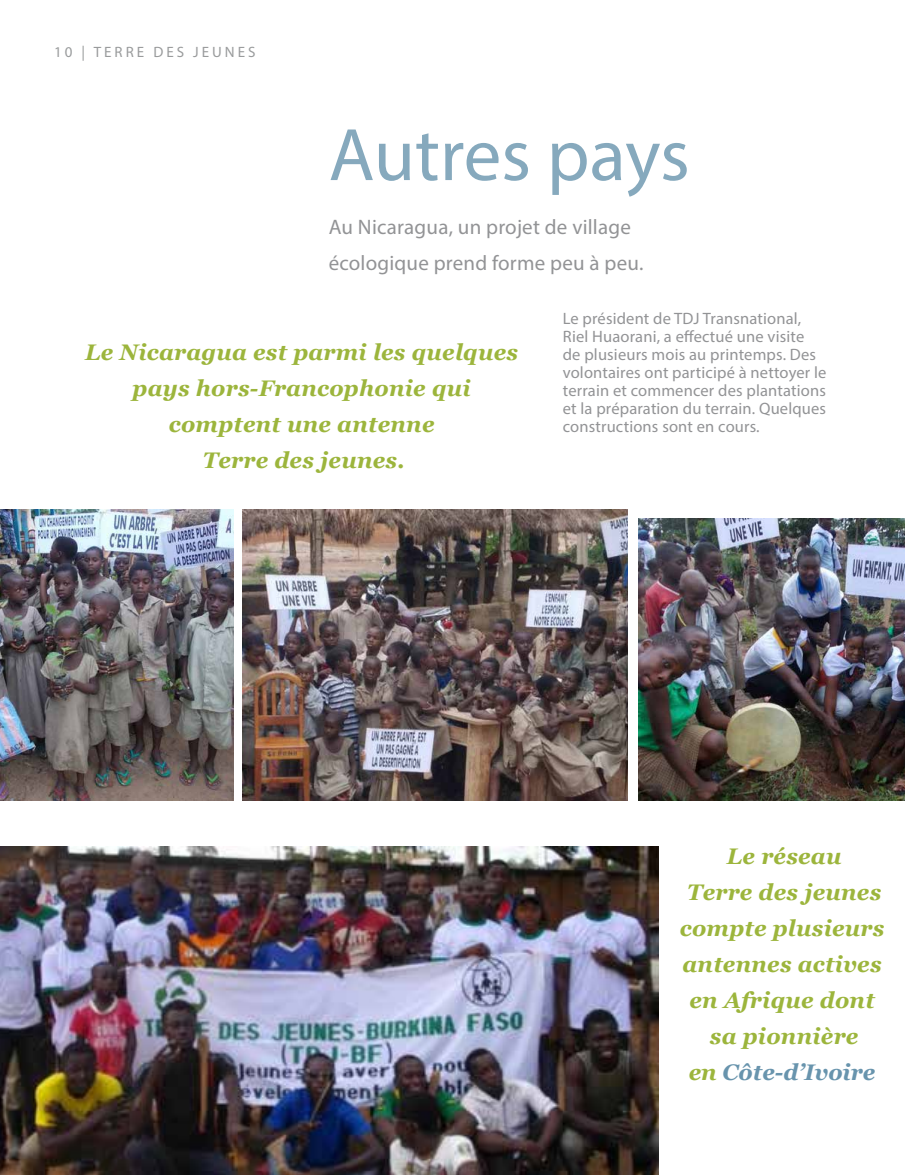
<style>
.page{position:relative;width:905px;height:1175px;background:#fff}
.page>*{position:absolute;margin:0;border:0;box-sizing:border-box;transform-origin:0 0}
.t1{font:75px "Myriad Pro";letter-spacing:-.005em;color:#6894ad}
.t2{font:italic 700 22.5px/36px "Georgia";letter-spacing:.01em;color:#9cb53c;text-align:center}
.t3{font:21px/36px "Myriad Pro";letter-spacing:.01em;color:#77787b}
.t4{font:16.5px/18px "Myriad Pro";letter-spacing:.01em;color:#77787b}
.t5{font:15px "Myriad Pro";letter-spacing:.2em;color:#999b9c}
.s1{color:#6894ad}
</style>
<div class="page">
<img style="left:0;top:846px;width:658px;height:328px">
<img style="left:638px;top:518px;width:266px;height:282px">
<img style="left:0;top:509px;width:233px;height:291px">
<img style="left:243px;top:509px;width:384px;height:291px">
<p class="t5" style="left:54px;top:43px;width:203px">10 | TERRE DES JEUNES</p>
<h1 class="t1" style="left:328px;top:109px;width:362px">Autres pays</h1>
<p class="t3" style="left:328px;top:209px;width:316px">Au Nicaragua, un projet de village écologique prend forme peu à peu.</p>
<p class="t4" style="left:563px;top:309px;width:265px">Le président de TDJ Transnational, Riel Huaorani, a effectué une visite<br>de plusieurs mois au printemps. Des volontaires ont participé à nettoyer le terrain et commencer des plantations et la préparation du terrain. Quelques constructions sont en cours.</p>
<h2 class="t2" style="left:85px;top:333px;width:434px">Le Nicaragua est parmi les quelques pays hors-Francophonie qui comptent une antenne<br>Terre des jeunes.</h2>
<h2 class="t2" style="left:679px;top:837px;width:206px">Le réseau<br>Terre des jeunes compte plusieurs antennes actives en Afrique dont sa pionnière<br>en <span class="s1">Côte-d’Ivoire</span></h2>
</div>
